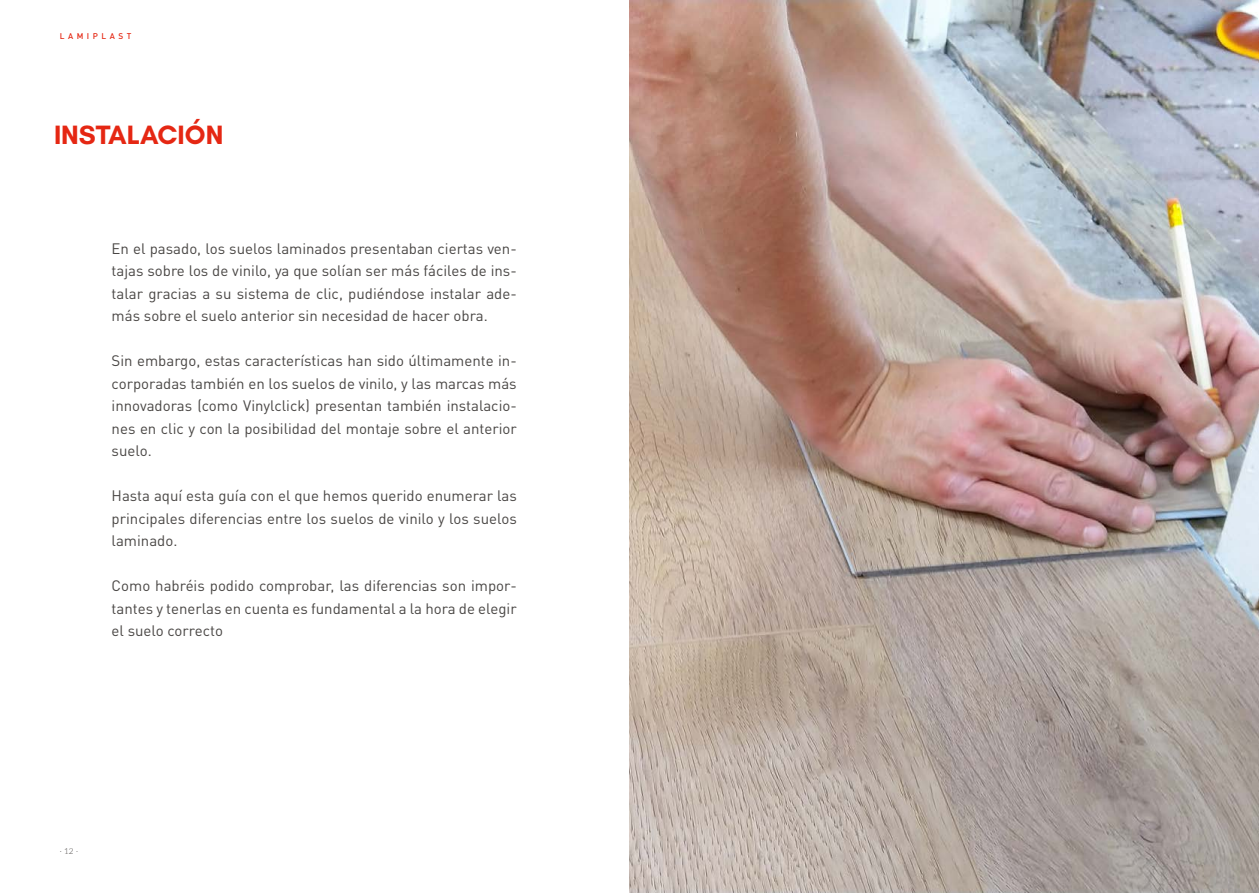
<style>
.page{position:relative;width:1259px;height:893px;background:#fff}
.page>*{position:absolute;margin:0;border:0;box-sizing:border-box;transform-origin:0 0}
.t1{font:700 27px "Glacial Indifference";color:#e52713}
.t2{font:15px/22.5px "DIN Pro";color:#494644;text-align:justify}
.t3{font:500 8.25px "DIN Pro";letter-spacing:.43em;color:#e52713}
.t4{font:300 8.25px "Lato";color:#494644}
</style>
<div class="page">
<img style="left:629px;top:0;width:630px;height:893px">
<p class="t3" style="left:60px;top:29px;width:73px">LAMIPLAST</p>
<h1 class="t1" style="left:54px;top:118px;width:171px">INSTALACIÓN</h1>
<p class="t2" style="left:112px;top:236px;width:407px">En el pasado, los suelos laminados presentaban ciertas ven&shy;tajas sobre los de vinilo, ya que solían ser más fáciles de ins&shy;talar gracias a su sistema de clic, pudiéndose instalar ade&shy;más sobre el suelo anterior sin necesidad de hacer obra.</p>
<p class="t2" style="left:112px;top:348px;width:407px">Sin embargo, estas características han sido últimamente in&shy;corporadas también en los suelos de vinilo, y las marcas más innovadoras (como Vinylclick) presentan también instalacio&shy;nes en clic y con la posibilidad del montaje sobre el anterior suelo.</p>
<p class="t2" style="left:112px;top:483px;width:407px">Hasta aquí esta guía con el que hemos querido enumerar las principales diferencias entre los suelos de vinilo y los suelos laminado.</p>
<p class="t2" style="left:112px;top:573px;width:406px">Como habréis podido comprobar, las diferencias son impor&shy;tantes y tenerlas en cuenta es fundamental a la hora de elegir el suelo correcto</p>
<p class="t4" style="left:60px;top:845px;width:20px">· 12 ·</p>
</div>
